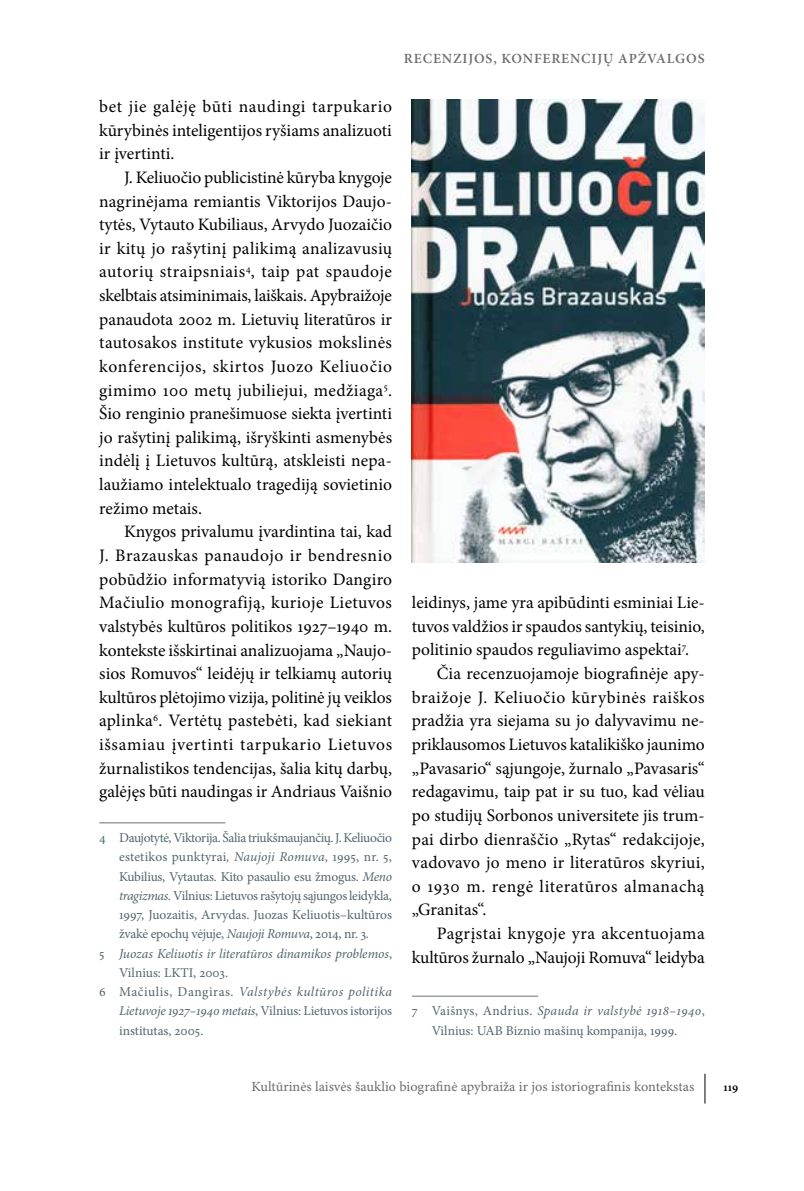
<style>
.page{position:relative;width:804px;height:1191px;background:#fff}
.page>*{position:absolute;margin:0;border:0;box-sizing:border-box;transform-origin:0 0}
.t1{font:17.5px/23.6px "Minion Pro";color:#000;text-align:justify}
.t2{font:17.5px "Minion Pro";letter-spacing:.03em;color:#000}
.t3{font:14px "Minion Pro Capt";color:#6d6e71}
.t4{font:600 14px "Minion Pro";letter-spacing:.06em;color:#6d6e71}
.t5{font:13.47px/19.2px "Minion Pro";letter-spacing:-.015em;color:#53656e;text-align:center}
.t6{font:italic 13.47px "Minion Pro";letter-spacing:-.005em;color:#53656e}
.t7{font:italic 13.47px "Minion Pro";letter-spacing:.03em;color:#53656e}
.t8{font:13.47px "Minion Pro";letter-spacing:.015em;color:#53656e}
.t9{font:600 12.25px "Minion Pro";color:#000}
.s1{font-style:italic}
.s2{font-style:normal}
</style>
<div class="page">
<hr style="left:704px;top:1073px;width:1px;height:30px;background:#000">
<hr style="left:99px;top:822px;width:126px;height:1px;background:#6d6e71">
<hr style="left:412px;top:995px;width:126px;height:1px;background:#6d6e71">
<img style="left:412px;top:99px;width:292px;height:464px">
<p class="t4" style="left:404px;top:49px;width:302px">RECENZIJOS, KONFERENCIJŲ APŽVALGOS</p>
<p class="t1" style="left:99px;top:95px;width:294px">bet jie galėję būti naudingi tarpukario kūrybinės inteligentijos ryšiams analizuoti ir įvertinti.</p>
<p class="t1" style="left:99px;top:165px;width:294px;text-indent:25px">J. Keliuočio publicistinė kūryba knygoje nagrinėjama remiantis Viktorijos Daujo&shy;tytės, Vytauto Kubiliaus, Arvydo Juozaičio ir kitų jo rašytinį palikimą analizavusių autorių straipsniais<sup>4</sup>, taip pat spaudoje skelbtais atsiminimais, laiškais. Apybraižoje panaudota 2002 m. Lietuvių literatūros ir tautosakos institute vykusios mokslinės konferencijos, skirtos Juozo Keliuočio gimimo 100 metų jubiliejui, medžiaga<sup>5</sup>.<br>Šio renginio pranešimuose siekta įvertinti jo rašytinį palikimą, išryškinti asmenybės indėlį į Lietuvos kultūrą, atskleisti nepa&shy;laužiamo intelektualo tragediją sovietinio režimo metais.</p>
<p class="t1" style="left:99px;top:520px;width:294px;text-indent:25px">Knygos privalumu įvardintina tai, kad J. Brazauskas panaudojo ir bendresnio pobūdžio informatyvią istoriko Dangiro Mačiulio monografiją, kurioje Lietuvos valstybės kultūros politikos 1927–1940 m. kontekste išskirtinai analizuojama „Naujo&shy;sios Romuvos“ leidėjų ir telkiamų autorių kultūros plėtojimo vizija, politinė jų veiklos aplinka<sup>6</sup>. Vertėtų pastebėti, kad siekiant išsamiau įvertinti tarpukario Lietuvos žurnalistikos tendencijas, šalia kitų darbų, galėjęs būti naudingas ir Andriaus Vaišnio</p>
<p class="t5" style="left:99px;top:828px;width:294px">4 Daujotytė, Viktorija. Šalia triukšmaujančių. J. Keliuočio</p>
<p class="t8" style="left:119px;top:848px;width:274px">estetikos punktyrai<span class="s1">, Naujoji Romuva</span>, 1995, nr. 5,</p>
<p class="t5" style="left:119px;top:866px;width:274px">Kubilius, Vytautas. Kito pasaulio esu žmogus. <span class="s1">Meno</span></p>
<p class="t5" style="left:119px;top:886px;width:274px"><span class="s1">tragizmas.</span> Vilnius: Lietuvos rašytojų sąjungos leidykla,</p>
<p class="t5" style="left:119px;top:905px;width:274px">1997, Juozaitis, Arvydas. Juozas Keliuotis–kultūros</p>
<p class="t5" style="left:119px;top:924px;width:251px">žvakė epochų vėjuje, <span class="s1">Naujoji Romuva</span>, 2014, nr. 3.</p>
<p class="t6" style="left:99px;top:944px;width:294px"><span class="s2">5</span> Juozas Keliuotis ir literatūros dinamikos problemos<span class="s2">,</span></p>
<p class="t5" style="left:119px;top:963px;width:110px">Vilnius: LKTI, 2003.</p>
<p class="t7" style="left:99px;top:982px;width:294px"><span class="s2">6 Mačiulis, Dangiras.</span> Valstybės kultūros politika</p>
<p class="t5" style="left:119px;top:1001px;width:274px"><span class="s1">Lietuvoje 1927–1940 metais</span>, Vilnius: Lietuvos istorijos</p>
<p class="t5" style="left:119px;top:1020px;width:86px">institutas, 2005.</p>
<p class="t1" style="left:412px;top:591px;width:294px">leidinys, jame yra apibūdinti esminiai Lie-</p>
<p class="t1" style="left:412px;top:614px;width:294px">tuvos valdžios ir spaudos santykių, teisinio,</p>
<p class="t1" style="left:412px;top:638px;width:279px">politinio spaudos reguliavimo aspektai<sup>7</sup>.</p>
<p class="t1" style="left:437px;top:662px;width:269px">Čia recenzuojamoje biografinėje apy-</p>
<p class="t2" style="left:412px;top:685px;width:294px">braižoje J. Keliuočio kūrybinės raiškos</p>
<p class="t1" style="left:412px;top:709px;width:294px">pradžia yra siejama su jo dalyvavimu ne-</p>
<p class="t1" style="left:412px;top:732px;width:294px">priklausomos Lietuvos katalikiško jaunimo</p>
<p class="t1" style="left:412px;top:756px;width:294px">„Pavasario“ sąjungoje, žurnalo „Pavasaris“</p>
<p class="t1" style="left:412px;top:780px;width:294px">redagavimu, taip pat ir su tuo, kad vėliau</p>
<p class="t1" style="left:412px;top:803px;width:294px">po studijų Sorbonos universitete jis trum-</p>
<p class="t1" style="left:412px;top:827px;width:294px">pai dirbo dienraščio „Rytas“ redakcijoje,</p>
<p class="t1" style="left:412px;top:851px;width:294px">vadovavo jo meno ir literatūros skyriui,</p>
<p class="t2" style="left:412px;top:874px;width:294px">o 1930 m. rengė literatūros almanachą</p>
<p class="t1" style="left:412px;top:898px;width:76px">„Granitas“.</p>
<p class="t2" style="left:437px;top:921px;width:269px">Pagrįstai knygoje yra akcentuojama</p>
<p class="t1" style="left:412px;top:945px;width:294px">kultūros žurnalo „Naujoji Romuva“ leidyba</p>
<p class="t5" style="left:412px;top:1001px;width:294px">7 Vaišnys, Andrius. <span class="s1">Spauda ir valstybė 1918–1940</span>,<br>Vilnius: UAB Biznio mašinų kompanija, 1999.</p>
<p class="t3" style="left:251px;top:1078px;width:444px">Kultūrinės laisvės šauklio biografinė apybraiža ir jos istoriografinis kontekstas</p>
<p class="t9" style="left:723px;top:1078px;width:16px">119</p>
</div>
